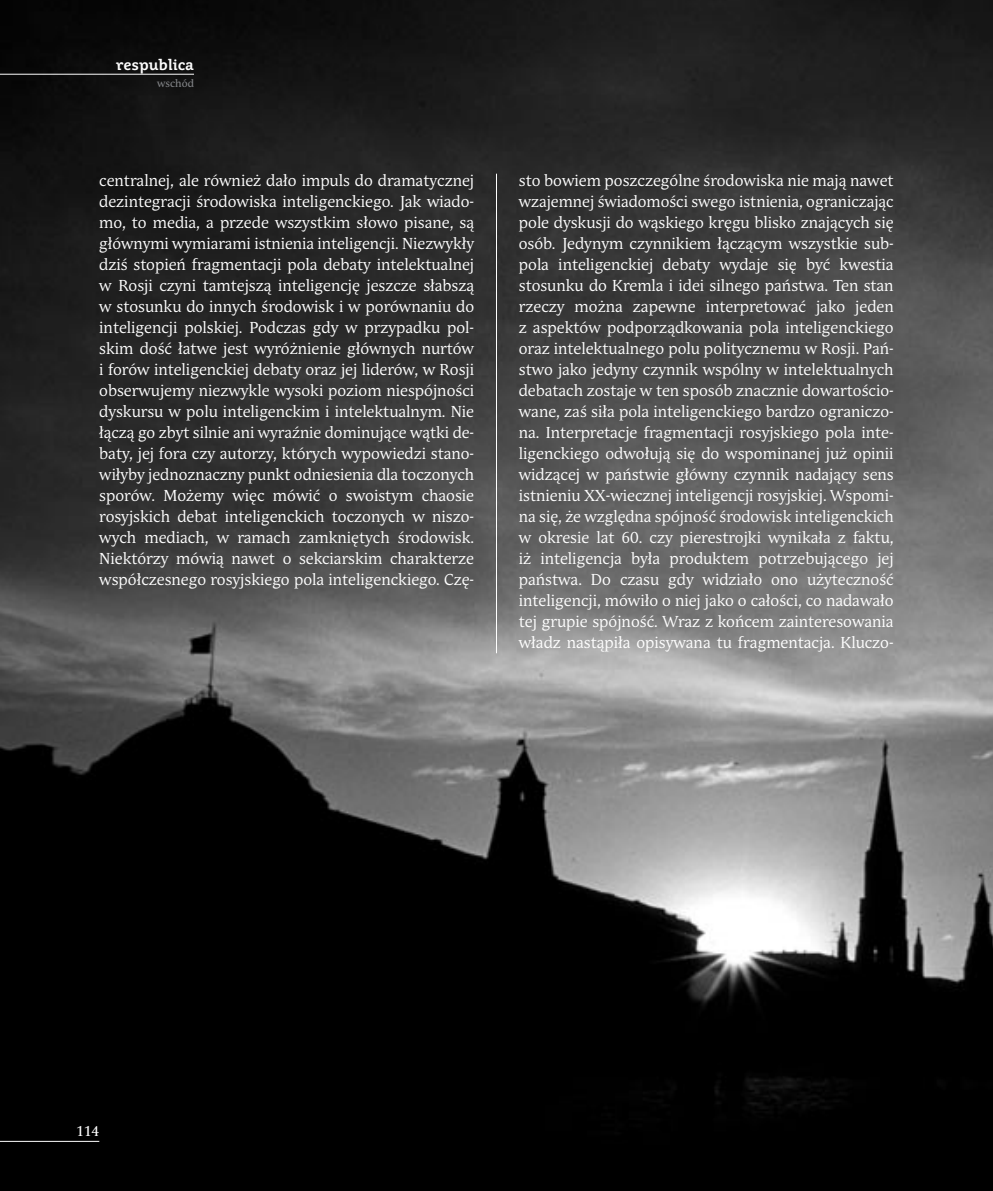
<style>
.page{position:relative;width:993px;height:1191px;background:#fff}
.page>*{position:absolute;margin:0;border:0;box-sizing:border-box;transform-origin:0 0}
.txtdwalamy{font:15.75px/21px "Andulka Book Pro";color:#fff;text-align:justify}
.t1{font:700 14px "Juvenis";color:#fff}
.t2{font:14px "Andulka Text Pro";color:#fff}
.t3{font:10.5px "Andulka Text Pro";color:#808285}
</style>
<div class="page">
<img style="left:0;top:0;width:992px;height:1191px">
<hr style="left:0;top:1141px;width:99px;height:1px;background:#fff">
<hr style="left:496px;top:174px;width:1px;height:479px;background:#fff">
<hr style="left:0;top:74px;width:194px;height:1px;background:#fff">
<p class="t1" style="left:116px;top:56px;width:79px">respublica</p>
<p class="t3" style="left:157px;top:78px;width:38px">wschód</p>
<p class="txtdwalamy" style="left:99px;top:170px;width:376px">centralnej, ale również dało impuls do dramatycznej dezintegracji środowiska inteligenckiego. Jak wiado&shy;mo, to media, a przede wszystkim słowo pisane, są głównymi wymiarami istnienia inteligencji. Niezwykły dziś stopień fragmentacji pola debaty intelektualnej w Rosji czyni tamtejszą inteligencję jeszcze słabszą w stosunku do innych środowisk i w porównaniu do inteligencji polskiej. Podczas gdy w przypadku pol&shy;skim dość łatwe jest wyróżnienie głównych nurtów i forów inteligenckiej debaty oraz jej liderów, w Rosji obserwujemy niezwykle wysoki poziom niespójności dyskursu w polu inteligenckim i intelektualnym. Nie łączą go zbyt silnie ani wyraźnie dominujące wątki de&shy;baty, jej fora czy autorzy, których wypowiedzi stano&shy;wiłyby jednoznaczny punkt odniesienia dla toczonych sporów. Możemy więc mówić o swoistym chaosie rosyjskich debat inteligenckich toczonych w niszo&shy;wych mediach, w ramach zamkniętych środowisk.<br>Niektórzy mówią nawet o sekciarskim charakterze współczesnego rosyjskiego pola inteligenckiego. Czę-</p>
<p class="txtdwalamy" style="left:518px;top:170px;width:376px">sto bowiem poszczególne środowiska nie mają nawet wzajemnej świadomości swego istnienia, ograniczając pole dyskusji do wąskiego kręgu blisko znających się osób. Jedynym czynnikiem łączącym wszystkie sub&shy;pola inteligenckiej debaty wydaje się być kwestia stosunku do Kremla i idei silnego państwa. Ten stan rzeczy można zapewne interpretować jako jeden z aspektów podporządkowania pola inteligenckiego oraz intelektualnego polu politycznemu w Rosji. Pań&shy;stwo jako jedyny czynnik wspólny w intelektualnych debatach zostaje w ten sposób znacznie dowartościo&shy;wane, zaś siła pola inteligenckiego bardzo ograniczo&shy;na. Interpretacje fragmentacji rosyjskiego pola inte&shy;ligenckiego odwołują się do wspominanej już opinii widzącej w państwie główny czynnik nadający sens istnieniu XX-wiecznej inteligencji rosyjskiej. Wspomi&shy;na się, że względna spójność środowisk inteligenckich w okresie lat 60. czy pierestrojki wynikała z faktu, iż inteligencja była produktem potrzebującego jej państwa. Do czasu gdy widziało ono użyteczność inteligencji, mówiło o niej jako o całości, co nadawało tej grupie spójność. Wraz z końcem zainteresowania władz nastąpiła opisywana tu fragmentacja. Kluczo-</p>
<p class="t2" style="left:76px;top:1123px;width:25px">114</p>
</div>
